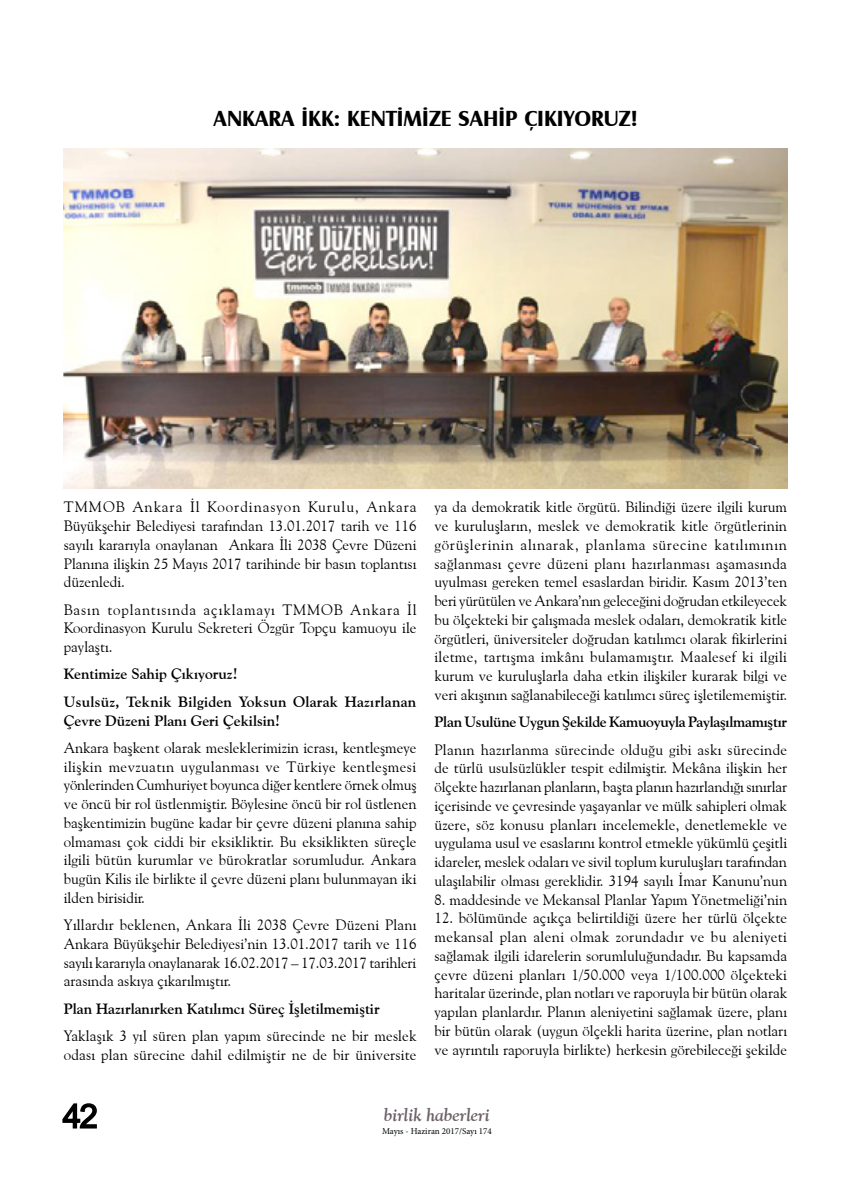
<style>
.page{position:relative;width:851px;height:1191px;background:#fff}
.page>*{position:absolute;margin:0;border:0;box-sizing:border-box;transform-origin:0 0}
.t1{font:33px "Arial";color:#000}
.t2{font:700 22.5px "Castle T";color:#000}
.t3{font:italic 700 18px "Goudy Old Style BT";color:#6e6169}
.t4{font:15px/18.8px "Goudy Old Style BT";color:#000;text-align:justify}
.t5{font:700 15px "Goudy Old Style BT";color:#000}
.t6{font:700 15px/27.3px "Goudy Old Style BT";letter-spacing:.02em;color:#000}
.t7{font:9px "Minion Pro";color:#000}
</style>
<div class="page">
<svg style="left:62px;top:1103px;width:35px;height:26px"></svg>
<img style="left:64px;top:149px;width:723px;height:339px">
<h2 class="t2" style="left:213px;top:104px;width:426px">ANKARA İKK: KENTİMİZE SAHİP ÇIKIYORUZ!</h2>
<p class="t4" style="left:64px;top:497px;width:354px">TMMOB Ankara İl Koordinasyon Kurulu, Ankara Büyükşehir Belediyesi tarafından 13.01.2017 tarih ve 116 sayılı kararıyla onaylanan Ankara İli 2038 Çevre Düzeni Planına ilişkin 25 Mayıs 2017 tarihinde bir basın toplantısı düzenledi.</p>
<p class="t4" style="left:64px;top:600px;width:354px">Basın toplantısında açıklamayı TMMOB Ankara İl Koordinasyon Kurulu Sekreteri Özgür Topçu kamuoyu ile paylaştı.</p>
<p class="t6" style="left:64px;top:660px;width:354px">Kentimize Sahip Çıkıyoruz!<br>Usulsüz, Teknik Bilgiden Yoksun Olarak Hazırlanan</p>
<p class="t5" style="left:64px;top:711px;width:218px">Çevre Düzeni Planı Geri Çekilsin!</p>
<p class="t4" style="left:64px;top:738px;width:354px">Ankara başkent olarak mesleklerimizin icrası, kentleşmeye ilişkin mevzuatın uygulanması ve Türkiye kentleşmesi yönlerinden Cumhuriyet boyunca diğer kentlere örnek olmuş ve öncü bir rol üstlenmiştir. Böylesine öncü bir rol üstlenen başkentimizin bugüne kadar bir çevre düzeni planına sahip olmaması çok ciddi bir eksikliktir. Bu eksiklikten süreçle ilgili bütün kurumlar ve bürokratlar sorumludur. Ankara bugün Kilis ile birlikte il çevre düzeni planı bulunmayan iki ilden birisidir.</p>
<p class="t4" style="left:64px;top:915px;width:354px">Yıllardır beklenen, Ankara İli 2038 Çevre Düzeni Planı Ankara Büyükşehir Belediyesi’nin 13.01.2017 tarih ve 116 sayılı kararıyla onaylanarak 16.02.2017 – 17.03.2017 tarihleri arasında askıya çıkarılmıştır.</p>
<p class="t5" style="left:64px;top:999px;width:317px">Plan Hazırlanırken Katılımcı Süreç İşletilmemiştir</p>
<p class="t4" style="left:64px;top:1026px;width:354px">Yaklaşık 3 yıl süren plan yapım sürecinde ne bir meslek odası plan sürecine dahil edilmiştir ne de bir üniversite</p>
<p class="t4" style="left:434px;top:497px;width:354px">ya da demokratik kitle örgütü. Bilindiği üzere ilgili kurum ve kuruluşların, meslek ve demokratik kitle örgütlerinin görüşlerinin alınarak, planlama sürecine katılımının sağlanması çevre düzeni planı hazırlanması aşamasında uyulması gereken temel esaslardan biridir. Kasım 2013’ten beri yürütülen ve Ankara’nın geleceğini doğrudan etkileyecek bu ölçekteki bir çalışmada meslek odaları, demokratik kitle örgütleri, üniversiteler doğrudan katılımcı olarak fikirlerini iletme, tartışma imkânı bulamamıştır. Maalesef ki ilgili kurum ve kuruluşlarla daha etkin ilişkiler kurarak bilgi ve veri akışının sağlanabileceği katılımcı süreç işletilememiştir.</p>
<p class="t5" style="left:434px;top:713px;width:354px">Plan Usulüne Uygun Şekilde Kamuoyuyla Paylaşılmamıştır</p>
<p class="t4" style="left:434px;top:739px;width:354px">Planın hazırlanma sürecinde olduğu gibi askı sürecinde de türlü usulsüzlükler tespit edilmiştir. Mekâna ilişkin her ölçekte hazırlanan planların, başta planın hazırlandığı sınırlar içerisinde ve çevresinde yaşayanlar ve mülk sahipleri olmak üzere, söz konusu planları incelemekle, denetlemekle ve uygulama usul ve esaslarını kontrol etmekle yükümlü çeşitli idareler, meslek odaları ve sivil toplum kuruluşları tarafından ulaşılabilir olması gereklidir. 3194 sayılı İmar Kanunu’nun</p>
<p class="t4" style="left:434px;top:889px;width:354px">8. maddesinde ve Mekansal Planlar Yapım Yönetmeliği’nin</p>
<p class="t4" style="left:434px;top:908px;width:354px">12. bölümünde açıkça belirtildiği üzere her türlü ölçekte mekansal plan aleni olmak zorundadır ve bu aleniyeti sağlamak ilgili idarelerin sorumluluğundadır. Bu kapsamda çevre düzeni planları 1/50.000 veya 1/100.000 ölçekteki haritalar üzerinde, plan notları ve raporuyla bir bütün olarak yapılan planlardır. Planın aleniyetini sağlamak üzere, planı bir bütün olarak (uygun ölçekli harita üzerine, plan notları ve ayrıntılı raporuyla birlikte) herkesin görebileceği şekilde</p>
<h1 class="t1" style="left:63px;top:1094px;width:37px">42</h1>
<p class="t3" style="left:384px;top:1103px;width:107px">birlik haberleri</p>
<p class="t7" style="left:382px;top:1125px;width:111px">Mayıs - Haziran 2017/Sayı 174</p>
</div>
